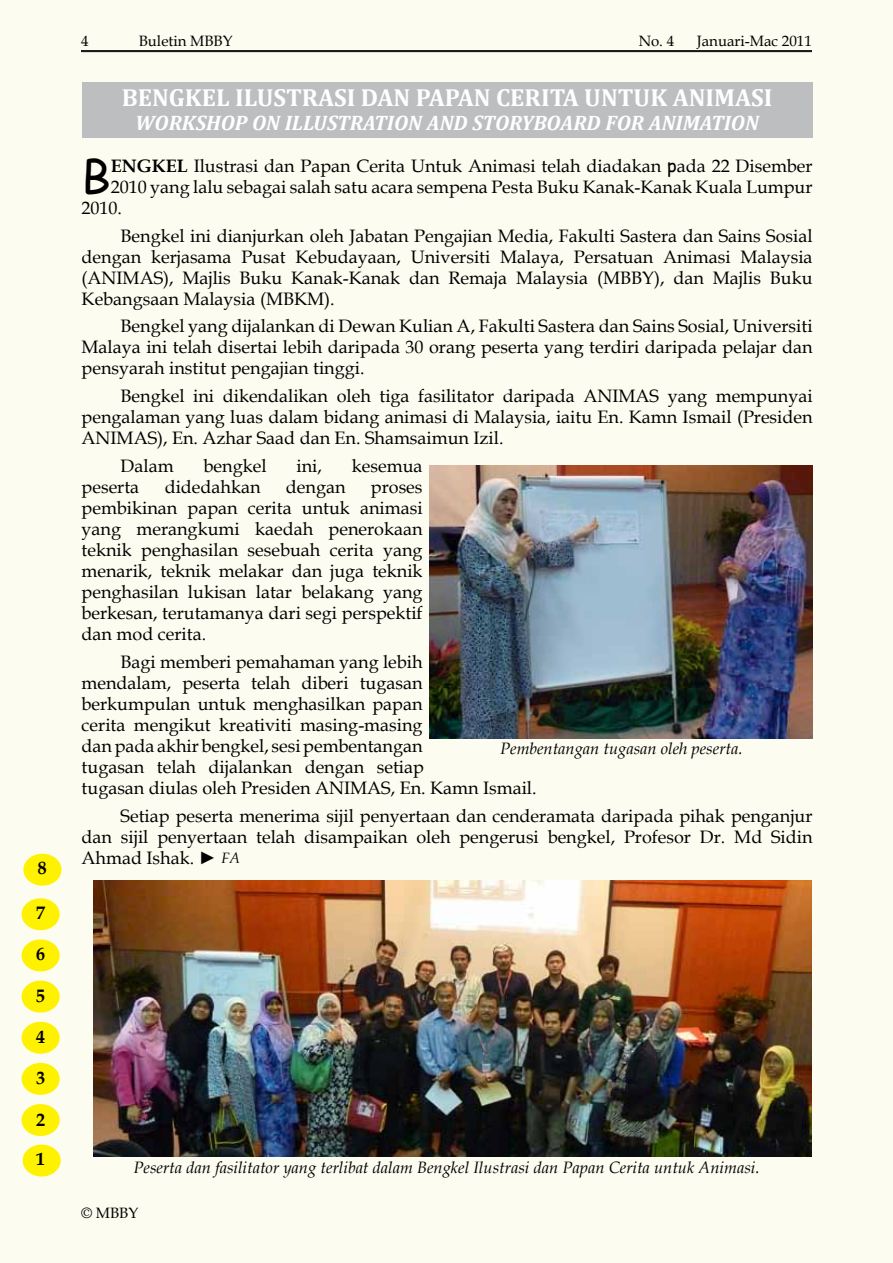
<style>
.page{position:relative;width:893px;height:1263px;background:#fdfcf0}
.page>*{position:absolute;margin:0;border:0;box-sizing:border-box;transform-origin:0 0}
.t1{font:46.35px "Comic Sans MS";color:#000}
.t2{font:700 24.75px "Cambria";color:#fff}
.t3{font:italic 700 21px "Cambria";color:#fff}
.t4{font:18px/21px "Book Antiqua";color:#000;text-align:justify}
.t5{font:700 18px "Book Antiqua";color:#000}
.t6{font:italic 16.5px "Book Antiqua";color:#000}
.t7{font:15px "Book Antiqua";color:#000}
.s1{font-weight:700}
.s2{font-family:"Comic Sans MS"}
.s3{font-style:italic;font-size:15px}
</style>
<div class="page">
<hr style="left:81px;top:50px;width:731px;height:1px;background:#000">
<hr style="left:81px;top:51px;width:731px;height:1px;background:#000">
<div style="left:22px;top:1104px;width:38px;height:32px;background:#fff200;border-radius:50%"></div>
<div style="left:22px;top:1063px;width:38px;height:32px;background:#fff200;border-radius:50%"></div>
<div style="left:22px;top:1022px;width:38px;height:32px;background:#fff200;border-radius:50%"></div>
<div style="left:22px;top:980px;width:38px;height:32px;background:#fff200;border-radius:50%"></div>
<div style="left:22px;top:939px;width:38px;height:32px;background:#fff200;border-radius:50%"></div>
<div style="left:22px;top:898px;width:38px;height:32px;background:#fff200;border-radius:50%"></div>
<div style="left:23px;top:1144px;width:38px;height:32px;background:#fff200;border-radius:50%"></div>
<div style="left:23px;top:854px;width:38px;height:32px;background:#fff200;border-radius:50%"></div>
<hr style="left:892px;top:0;width:1px;height:1263px;background:#fcfae4">
<div style="left:82px;top:82px;width:731px;height:56px;background:#bcbec0"></div>
<img style="left:429px;top:465px;width:384px;height:273px">
<img style="left:93px;top:881px;width:719px;height:275px">
<p class="t5" style="left:38px;top:856px;width:10px">8</p>
<p class="t5" style="left:36px;top:900px;width:10px">7</p>
<p class="t5" style="left:36px;top:941px;width:10px">6</p>
<p class="t5" style="left:36px;top:984px;width:10px">5</p>
<p class="t5" style="left:36px;top:1025px;width:10px">4</p>
<p class="t5" style="left:36px;top:1066px;width:10px">3</p>
<p class="t5" style="left:36px;top:1107px;width:10px">2</p>
<p class="t5" style="left:36px;top:1147px;width:10px">1</p>
<p class="t7" style="left:81px;top:31px;width:9px">4</p>
<p class="t7" style="left:139px;top:31px;width:96px">Buletin MBBY</p>
<p class="t7" style="left:639px;top:31px;width:37px">No. 4</p>
<p class="t7" style="left:697px;top:31px;width:117px">Januari-Mac 2011</p>
<h2 class="t2" style="left:122px;top:80px;width:652px">BENGKEL ILUSTRASI DAN PAPAN CERITA UNTUK ANIMASI</h2>
<p class="t3" style="left:135px;top:108px;width:625px">WORKSHOP ON ILLUSTRATION AND STORYBOARD FOR ANIMATION</p>
<h1 class="t1" style="left:82px;top:142px;width:31px">B</h1>
<p class="t4" style="left:111px;top:155px;width:703px"><span class="s1">ENGKEL</span> Ilustrasi dan Papan Cerita Untuk Animasi telah diadakan <span class="s2">p</span>ada 22 Disember</p>
<p class="t4" style="left:111px;top:176px;width:703px">2010 yang lalu sebagai salah satu acara sempena Pesta Buku Kanak-Kanak Kuala Lumpur</p>
<p class="t4" style="left:82px;top:197px;width:42px">2010.</p>
<p class="t4" style="left:82px;top:225px;width:732px;text-indent:39px">Bengkel ini dianjurkan oleh Jabatan Pengajian Media, Fakulti Sastera dan Sains Sosial dengan kerjasama Pusat Kebudayaan, Universiti Malaya, Persatuan Animasi Malaysia (ANIMAS), Majlis Buku Kanak-Kanak dan Remaja Malaysia (MBBY), dan Majlis Buku Kebangsaan Malaysia (MBKM).</p>
<p class="t4" style="left:82px;top:315px;width:732px;text-indent:39px">Bengkel yang dijalankan di Dewan Kulian A, Fakulti Sastera dan Sains Sosial, Universiti Malaya ini telah disertai lebih daripada 30 orang peserta yang terdiri daripada pelajar dan pensyarah institut pengajian tinggi.</p>
<p class="t4" style="left:82px;top:385px;width:732px;text-indent:39px">Bengkel ini dikendalikan oleh tiga fasilitator daripada ANIMAS yang mempunyai pengalaman yang luas dalam bidang animasi di Malaysia, iaitu En. Kamn Ismail (Presiden ANIMAS), En. Azhar Saad dan En. Shamsaimun Izil.</p>
<p class="t4" style="left:121px;top:455px;width:55px">Dalam</p>
<p class="t4" style="left:204px;top:455px;width:64px">bengkel</p>
<p class="t4" style="left:297px;top:455px;width:27px">ini,</p>
<p class="t4" style="left:352px;top:455px;width:72px">kesemua</p>
<p class="t4" style="left:82px;top:476px;width:59px">peserta</p>
<p class="t4" style="left:165px;top:476px;width:97px">didedahkan</p>
<p class="t4" style="left:286px;top:476px;width:61px">dengan</p>
<p class="t4" style="left:82px;top:476px;width:342px;text-indent:289px">proses pembikinan papan cerita untuk animasi yang merangkumi kaedah penerokaan teknik penghasilan sesebuah cerita yang menarik, teknik melakar dan juga teknik penghasilan lukisan latar belakang yang berkesan, terutamanya dari segi perspektif dan mod cerita.</p>
<p class="t4" style="left:82px;top:651px;width:457px;text-align:left;text-indent:39px">Bagi memberi pemahaman yang lebih<br>mendalam, peserta telah diberi tugasan<br>berkumpulan untuk menghasilkan papan<br>cerita mengikut kreativiti masing-masing<br>dan pada akhir bengkel, sesi pembentangan<br>tugasan telah dijalankan dengan setiap<br>tugasan diulas oleh Presiden ANIMAS, En. Kamn Ismail.</p>
<p class="t4" style="left:82px;top:804px;width:732px;text-indent:39px">Setiap peserta menerima sijil penyertaan dan cenderamata daripada pihak penganjur dan sijil penyertaan telah disampaikan oleh pengerusi bengkel, Profesor Dr. Md Sidin Ahmad Ishak. ► <span class="s3">FA</span></p>
<p class="t6" style="left:500px;top:737px;width:244px">Pembentangan tugasan oleh peserta.</p>
<p class="t6" style="left:134px;top:1156px;width:627px">Peserta dan fasilitator yang terlibat dalam Bengkel Ilustrasi dan Papan Cerita untuk Animasi.</p>
<p class="t7" style="left:81px;top:1203px;width:59px">© MBBY</p>
</div>
